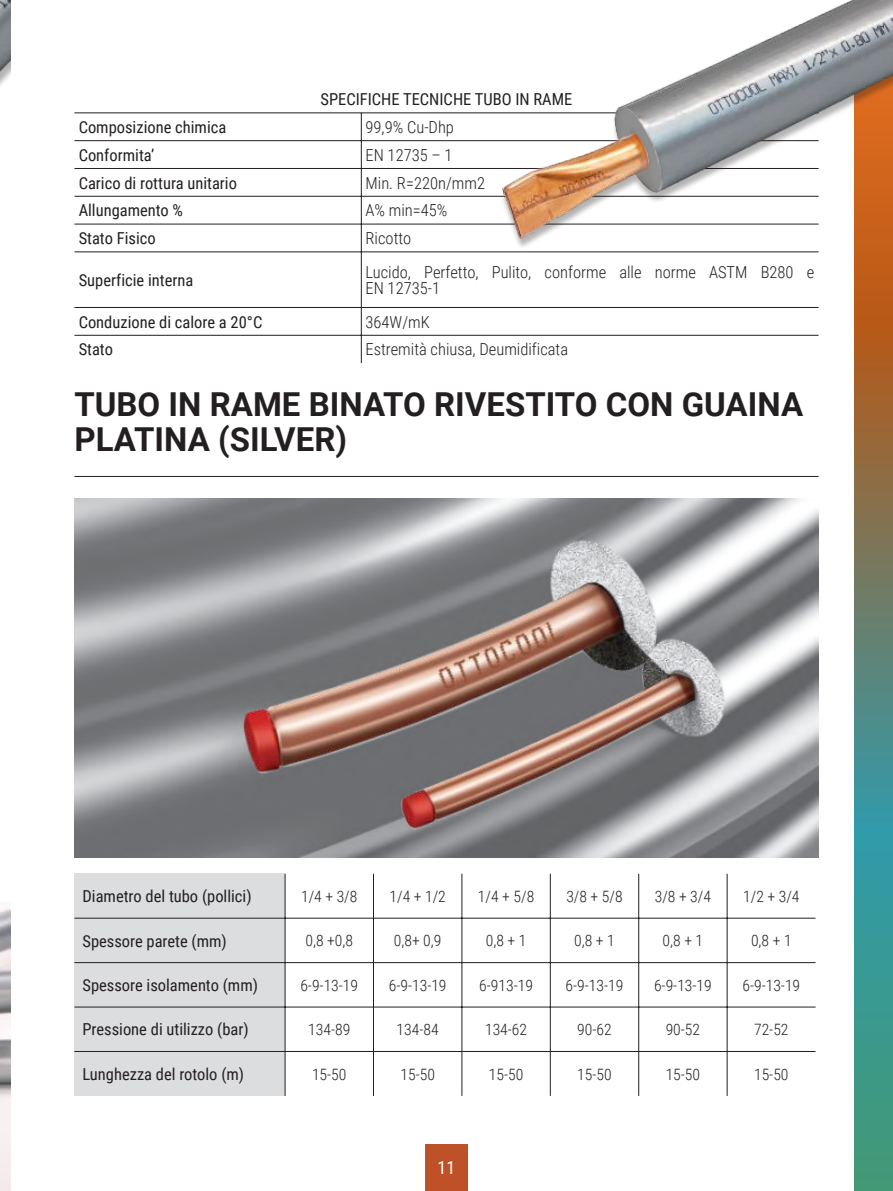
<style>
.page{position:relative;width:893px;height:1191px;background:#fff}
.page>*{position:absolute;margin:0;border:0;box-sizing:border-box;transform-origin:0 0}
.t1{font:700 33px/35.5px "Roboto";color:#231f20}
.t2{font:18px "Roboto Condensed";color:#fff}
.t3{font:16.5px "Roboto Condensed";color:#231f20}
.t4{font:300 16.5px/16.5px "Roboto Condensed";color:#231f20}
.t5{font:300 15.6px "Roboto Condensed";color:#231f20}
</style>
<div class="page">
<hr style="left:361px;top:113px;width:1px;height:250px;background:#231f20">
<hr style="left:74px;top:112px;width:745px;height:1px;background:#231f20">
<hr style="left:74px;top:140px;width:745px;height:1px;background:#231f20">
<hr style="left:74px;top:168px;width:745px;height:1px;background:#231f20">
<hr style="left:74px;top:196px;width:745px;height:1px;background:#231f20">
<hr style="left:74px;top:224px;width:745px;height:1px;background:#231f20">
<hr style="left:74px;top:251px;width:745px;height:1px;background:#231f20">
<hr style="left:74px;top:307px;width:745px;height:1px;background:#231f20">
<hr style="left:74px;top:335px;width:745px;height:1px;background:#231f20">
<img style="left:0;top:908px;width:11px;height:283px">
<div style="left:425px;top:1144px;width:43px;height:47px;background:#be5127"></div>
<svg style="left:854px;top:295px;width:39px;height:896px"></svg>
<img style="left:74px;top:498px;width:745px;height:359px">
<img style="left:244px;top:582px;width:452px;height:247px">
<div style="left:74px;top:873px;width:211px;height:223px;background:#dcddde"></div>
<hr style="left:285px;top:873px;width:1px;height:223px;background:#231f20">
<hr style="left:373px;top:873px;width:1px;height:223px;background:#231f20">
<hr style="left:461px;top:873px;width:1px;height:223px;background:#231f20">
<hr style="left:550px;top:873px;width:1px;height:223px;background:#231f20">
<hr style="left:638px;top:873px;width:1px;height:223px;background:#231f20">
<hr style="left:727px;top:873px;width:1px;height:223px;background:#231f20">
<hr style="left:74px;top:917px;width:741px;height:1px;background:#231f20">
<hr style="left:74px;top:962px;width:741px;height:1px;background:#231f20">
<hr style="left:74px;top:1006px;width:741px;height:1px;background:#231f20">
<hr style="left:74px;top:1051px;width:741px;height:1px;background:#231f20">
<hr style="left:74px;top:476px;width:745px;height:1px;background:#231f20">
<img style="left:468px;top:0;width:425px;height:295px">
<img style="left:614px;top:103px;width:50px;height:93px">
<img style="left:0;top:76px;width:9px;height:10px">
<img style="left:0;top:0;width:11px;height:76px">
<p class="t3" style="left:320px;top:93px;width:253px">SPECIFICHE TECNICHE TUBO IN RAME</p>
<p class="t3" style="left:79px;top:121px;width:149px">Composizione chimica</p>
<p class="t4" style="left:366px;top:121px;width:90px">99,9% Cu-Dhp</p>
<p class="t3" style="left:79px;top:148px;width:77px">Conformita’</p>
<p class="t4" style="left:366px;top:148px;width:88px">EN 12735 – 1</p>
<p class="t3" style="left:79px;top:176px;width:160px">Carico di rottura unitario</p>
<p class="t4" style="left:366px;top:176px;width:121px">Min. R=220n/mm2</p>
<p class="t3" style="left:79px;top:204px;width:106px">Allungamento %</p>
<p class="t4" style="left:366px;top:204px;width:83px">A% min=45%</p>
<p class="t3" style="left:79px;top:232px;width:79px">Stato Fisico</p>
<p class="t4" style="left:366px;top:232px;width:47px">Ricotto</p>
<p class="t3" style="left:79px;top:273px;width:116px">Superficie interna</p>
<p class="t4" style="left:366px;top:265px;width:450px">Lucido, Perfetto, Pulito, conforme alle norme ASTM B280 e<br>EN 12735-1</p>
<p class="t3" style="left:79px;top:315px;width:185px">Conduzione di calore a 20°C</p>
<p class="t4" style="left:366px;top:315px;width:66px">364W/mK</p>
<p class="t3" style="left:79px;top:343px;width:36px">Stato</p>
<p class="t4" style="left:366px;top:343px;width:204px">Estremità chiusa, Deumidificata</p>
<h1 class="t1" style="left:74px;top:390px;width:730px">TUBO IN RAME BINATO RIVESTITO CON GUAINA<br>PLATINA (SILVER)</h1>
<p class="t3" style="left:82px;top:889px;width:171px">Diametro del tubo (pollici)</p>
<p class="t5" style="left:301px;top:890px;width:58px">1/4 + 3/8</p>
<p class="t5" style="left:389px;top:890px;width:58px">1/4 + 1/2</p>
<p class="t5" style="left:478px;top:890px;width:58px">1/4 + 5/8</p>
<p class="t5" style="left:566px;top:890px;width:58px">3/8 + 5/8</p>
<p class="t5" style="left:655px;top:890px;width:58px">3/8 + 3/4</p>
<p class="t5" style="left:743px;top:890px;width:58px">1/2 + 3/4</p>
<p class="t3" style="left:82px;top:934px;width:146px">Spessore parete (mm)</p>
<p class="t5" style="left:305px;top:934px;width:49px">0,8 +0,8</p>
<p class="t5" style="left:394px;top:934px;width:49px">0,8+ 0,9</p>
<p class="t5" style="left:486px;top:934px;width:42px">0,8 + 1</p>
<p class="t5" style="left:574px;top:934px;width:42px">0,8 + 1</p>
<p class="t5" style="left:663px;top:934px;width:42px">0,8 + 1</p>
<p class="t5" style="left:751px;top:934px;width:42px">0,8 + 1</p>
<p class="t3" style="left:82px;top:978px;width:177px">Spessore isolamento (mm)</p>
<p class="t5" style="left:300px;top:979px;width:59px">6-9-13-19</p>
<p class="t5" style="left:389px;top:979px;width:59px">6-9-13-19</p>
<p class="t5" style="left:479px;top:979px;width:55px">6-913-19</p>
<p class="t5" style="left:566px;top:979px;width:59px">6-9-13-19</p>
<p class="t5" style="left:654px;top:979px;width:59px">6-9-13-19</p>
<p class="t5" style="left:742px;top:979px;width:59px">6-9-13-19</p>
<p class="t3" style="left:82px;top:1023px;width:168px">Pressione di utilizzo (bar)</p>
<p class="t5" style="left:308px;top:1023px;width:44px">134-89</p>
<p class="t5" style="left:397px;top:1023px;width:44px">134-84</p>
<p class="t5" style="left:485px;top:1023px;width:44px">134-62</p>
<p class="t5" style="left:577px;top:1023px;width:36px">90-62</p>
<p class="t5" style="left:666px;top:1023px;width:36px">90-52</p>
<p class="t5" style="left:754px;top:1023px;width:36px">72-52</p>
<p class="t3" style="left:82px;top:1067px;width:163px">Lunghezza del rotolo (m)</p>
<p class="t5" style="left:312px;top:1067px;width:36px">15-50</p>
<p class="t5" style="left:400px;top:1067px;width:36px">15-50</p>
<p class="t5" style="left:489px;top:1067px;width:36px">15-50</p>
<p class="t5" style="left:577px;top:1067px;width:36px">15-50</p>
<p class="t5" style="left:666px;top:1067px;width:36px">15-50</p>
<p class="t5" style="left:754px;top:1067px;width:36px">15-50</p>
<p class="t2" style="left:438px;top:1160px;width:19px">11</p>
</div>
